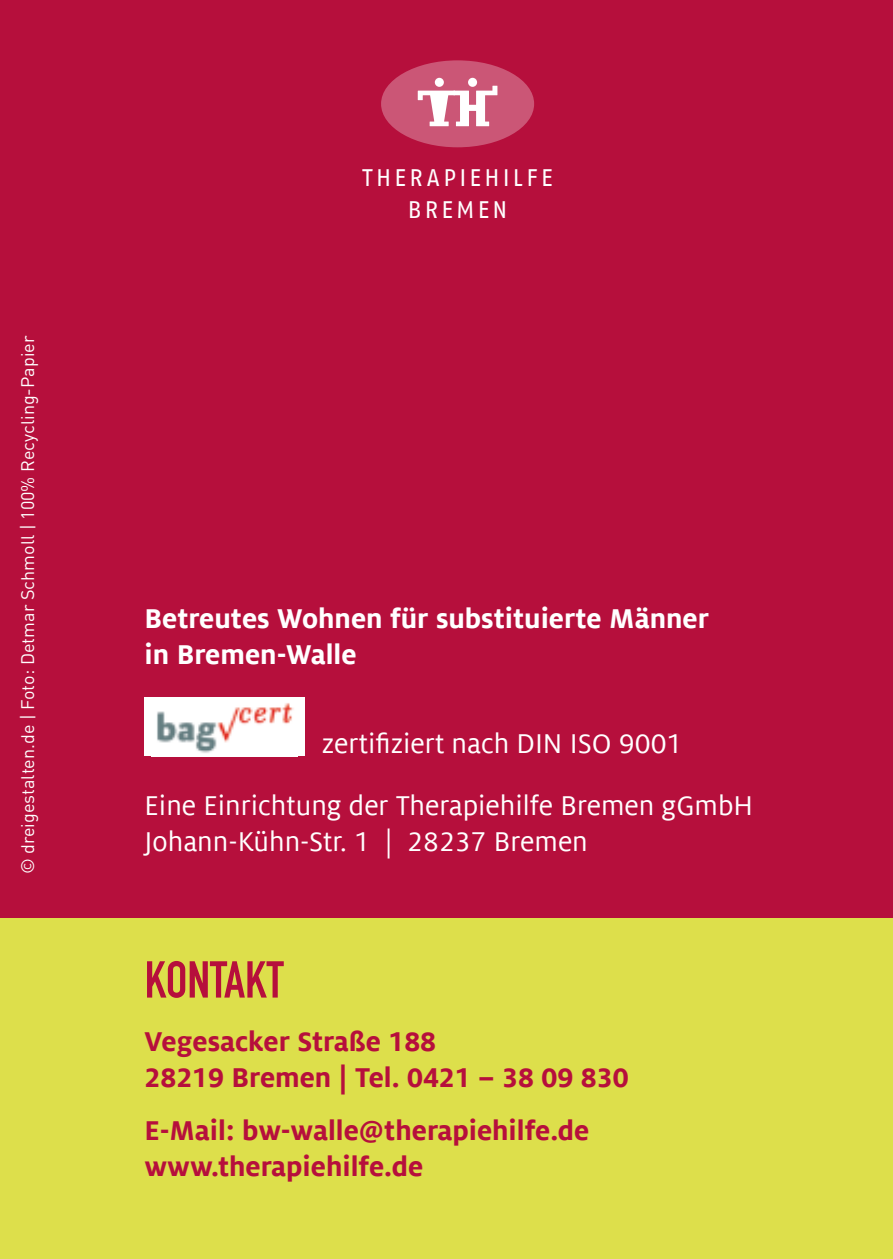
<style>
.page{position:relative;width:893px;height:1259px;background:#b60f3c}
.page>*{position:absolute;margin:0;border:0;box-sizing:border-box;transform-origin:0 0}
.t1{font:700 51px "DIN Condensed";color:#b60f3c}
.t2{font:700 30px/36px "Milo Offc";color:#b60f3c}
.t3{font:30px/61.5px "Milo Offc";color:#fff}
.t4{font:700 30px/36px "Milo Offc";color:#fff}
.t5{font:24px/31.5px "Fago No";letter-spacing:.14em;color:#fff;text-align:center}
.t6{font:18px "DINOT";color:#fff}
</style>
<div class="page">
<div style="left:0;top:918px;width:893px;height:341px;background:#dddf4b"></div>
<div style="left:145px;top:697px;width:160px;height:59px;background:#fff"></div>
<img style="left:157px;top:703px;width:137px;height:50px">
<div style="left:381px;top:60px;width:153px;height:87px;background:#cb5676;border-radius:50%"></div>
<div style="left:468px;top:78px;width:9px;height:9px;background:#fff;border-radius:50%"></div>
<div style="left:435px;top:78px;width:9px;height:9px;background:#fff;border-radius:50%"></div>
<svg style="left:418px;top:86px;width:79px;height:40px"></svg>
<p class="t6" style="left:15px;top:874px;width:540px;rotate:-90deg">© dreigestalten.de | Foto: Detmar Schmoll | 100% Recycling-Papier</p>
<p class="t5" style="left:363px;top:162px;width:191px">THERAPIEHILFE<br>BREMEN</p>
<p class="t4" style="left:145px;top:600px;width:566px">Betreutes Wohnen für substituierte Männer in Bremen-Walle</p>
<p class="t3" style="left:145px;top:713px;width:610px;text-indent:177px">zertifiziert nach DIN ISO 9001<br>Eine Einrichtung der Therapiehilfe Bremen gGmbH</p>
<p class="t3" style="left:145px;top:811px;width:445px">Johann-Kühn-Str. 1 | 28237 Bremen</p>
<h1 class="t1" style="left:145px;top:949px;width:141px">KONTAKT</h1>
<p class="t2" style="left:145px;top:1023px;width:486px">Vegesacker Straße 188<br>28219 Bremen | Tel. 0421 – 38 09 830</p>
<p class="t2" style="left:145px;top:1112px;width:446px">E-Mail: bw-walle@therapiehilfe.de www.therapiehilfe.de</p>
</div>
